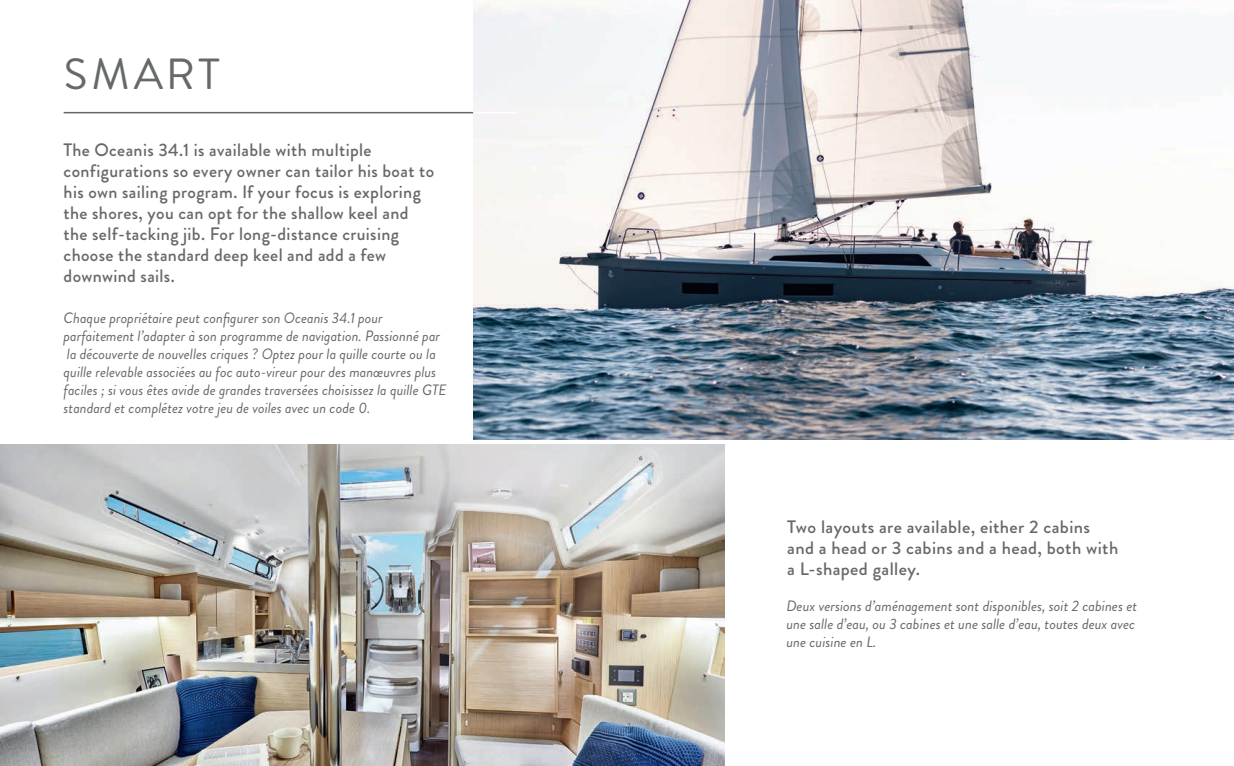
<style>
.page{position:relative;width:1234px;height:766px;background:#fff}
.page>*{position:absolute;margin:0;border:0;box-sizing:border-box;transform-origin:0 0}
.t1{font:43.5px "Brandon Grotesque";letter-spacing:.08em;color:#666969}
.t2{font:500 18px/21px "Brandon Grotesque";letter-spacing:.02em;color:#666969}
.t3{font:italic 15px/18px "Brandon Grotesque";color:#666969}
</style>
<div class="page">
<img style="left:473px;top:0;width:760px;height:439px">
<img style="left:0;top:444px;width:724px;height:321px">
<hr style="left:64px;top:112px;width:409px;height:1px;background:#666969">
<hr style="left:473px;top:112px;width:43px;height:1px;background:#fff">
<h1 class="t1" style="left:64px;top:44px;width:157px">SMART</h1>
<p class="t2" style="left:64px;top:140px;width:372px">The Oceanis 34.1 is available with multiple configurations so every owner can tailor his boat to his own sailing program. If your focus is exploring the shores, you can opt for the shallow keel and the self-tacking jib. For long-distance cruising choose the standard deep keel and add a few downwind sails.</p>
<p class="t3" style="left:64px;top:309px;width:384px">Chaque propriétaire peut configurer son Oceanis 34.1 pour parfaitement l’adapter à son programme de navigation. Passionné par la découverte de nouvelles criques ? Optez pour la quille courte ou la quille relevable associées au foc auto-vireur pour des manœuvres plus faciles ; si vous êtes avide de grandes traversées choisissez la quille GTE standard et complétez votre jeu de voiles avec un code 0.</p>
<p class="t2" style="left:787px;top:516px;width:332px">Two layouts are available, either 2 cabins and a head or 3 cabins and a head, both with a L-shaped galley.</p>
<p class="t3" style="left:786px;top:596px;width:352px">Deux versions d’aménagement sont disponibles, soit 2 cabines et une salle d’eau, ou 3 cabines et une salle d’eau, toutes deux avec une cuisine en L.</p>
</div>
